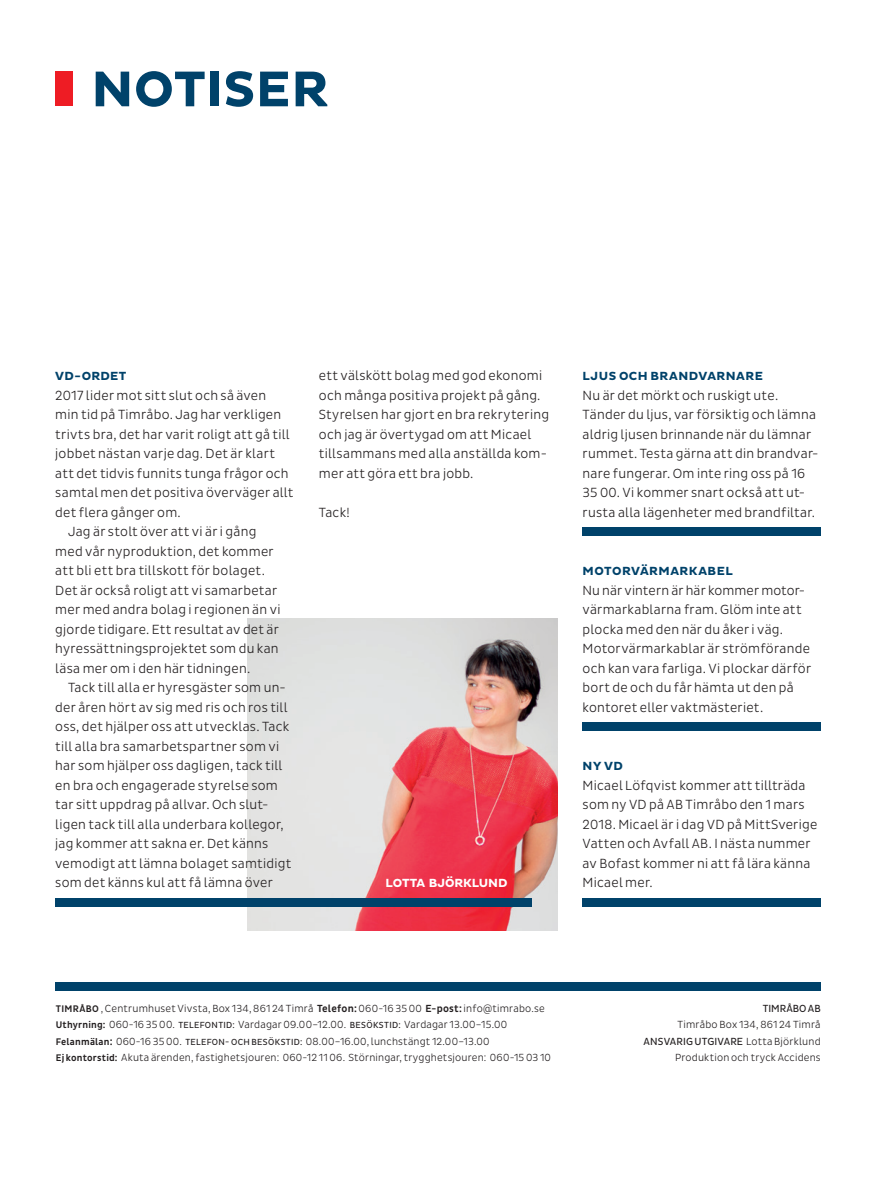
<style>
.page{position:relative;width:893px;height:1178px;background:#fff}
.page>*{position:absolute;margin:0;border:0;box-sizing:border-box;transform-origin:0 0}
.t1{font:700 51px "Pluto Sans";letter-spacing:.005em;color:#00426a}
.Styckeformat_1{font:300 13.5px/19.5px "Pluto Sans Cond";letter-spacing:.02em;color:#231f20}
.Styckeformat_1-2{font:700 12px "Pluto Sans";letter-spacing:.04em;color:#00426a}
.Styckeformat_1-3{font:700 12px "Pluto Sans";letter-spacing:-.005em;color:#fff}
.Styckeformat_1-4{font:300 10.5px/16.5px "Pluto Sans Cond";letter-spacing:.02em;color:#231f20;text-align:right}
.s1{font-weight:500;font-size:9.75px}
.s2{font-weight:500}
.s3{font-weight:400;font-size:9px}
.s4{font-weight:400}
</style>
<div class="page">
<img style="left:247px;top:618px;width:310px;height:312px">
<div style="left:56px;top:982px;width:765px;height:9px;background:#00426a"></div>
<div style="left:55px;top:71px;width:17px;height:35px;background:#ee1c24"></div>
<div style="left:583px;top:723px;width:238px;height:8px;background:#00426a"></div>
<div style="left:583px;top:898px;width:238px;height:9px;background:#00426a"></div>
<div style="left:56px;top:898px;width:476px;height:9px;background:#00426a"></div>
<div style="left:583px;top:528px;width:238px;height:8px;background:#00426a"></div>
<p class="t1" style="left:91px;top:60px;width:239px">NOTISER</p>
<p class="Styckeformat_1-2" style="left:55px;top:369px;width:73px">VD-ORDET</p>
<p class="Styckeformat_1" style="left:55px;top:385px;width:240px">2017 lider mot sitt slut och så även<br>min tid på Timråbo. Jag har verkligen trivts bra, det har varit roligt att gå till jobbet nästan varje dag. Det är klart att det tidvis funnits tunga frågor och samtal men det positiva överväger allt det flera gånger om.</p>
<p class="Styckeformat_1" style="left:55px;top:522px;width:227px;text-indent:13px">Jag är stolt över att vi är i gång med vår nyproduktion, det kommer att bli ett bra tillskott för bolaget.<br>Det är också roligt att vi samarbetar mer med andra bolag i regionen än vi gjorde tidigare. Ett resultat av det är hyressättningsprojektet som du kan läsa mer om i den här tidningen.</p>
<p class="Styckeformat_1" style="left:55px;top:678px;width:238px;text-indent:13px">Tack till alla er hyresgäster som un&shy;der åren hört av sig med ris och ros till oss, det hjälper oss att utvecklas. Tack till alla bra samarbetspartner som vi har som hjälper oss dagligen, tack till en bra och engagerade styrelse som tar sitt uppdrag på allvar. Och slut&shy;ligen tack till alla underbara kollegor, jag kommer att sakna er. Det känns vemodigt att lämna bolaget samtidigt som det känns kul att få lämna över</p>
<p class="Styckeformat_1" style="left:319px;top:366px;width:232px">ett välskött bolag med god ekonomi och många positiva projekt på gång.<br>Styrelsen har gjort en bra rekrytering och jag är övertygad om att Micael tillsammans med alla anställda kom&shy;mer att göra ett bra jobb.</p>
<p class="Styckeformat_1" style="left:319px;top:502px;width:32px">Tack!</p>
<p class="Styckeformat_1-3" style="left:386px;top:876px;width:123px">LOTTA BJÖRKLUND</p>
<p class="Styckeformat_1-2" style="left:583px;top:369px;width:182px">LJUS OCH BRANDVARNARE</p>
<p class="Styckeformat_1" style="left:583px;top:385px;width:237px">Nu är det mörkt och ruskigt ute.<br>Tänder du ljus, var försiktig och lämna aldrig ljusen brinnande när du lämnar rummet. Testa gärna att din brandvar&shy;nare fungerar. Om inte ring oss på 16<br>35 00. Vi kommer snart också att ut&shy;rusta alla lägenheter med brandfiltar.</p>
<p class="Styckeformat_1-2" style="left:583px;top:564px;width:152px">MOTORVÄRMARKABEL</p>
<p class="Styckeformat_1" style="left:583px;top:580px;width:230px">Nu när vintern är här kommer motor&shy;värmarkablarna fram. Glöm inte att plocka med den när du åker i väg.<br>Motorvärmarkablar är strömförande och kan vara farliga. Vi plockar därför bort de och du får hämta ut den på kontoret eller vaktmästeriet.</p>
<p class="Styckeformat_1-2" style="left:583px;top:759px;width:42px">NY VD</p>
<p class="Styckeformat_1" style="left:583px;top:775px;width:236px">Micael Löfqvist kommer att tillträda som ny VD på AB Timråbo den 1 mars<br>2018. Micael är i dag VD på MittSverige<br>Vatten och Avfall AB. I nästa nummer av Bofast kommer ni att få lära känna<br>Micael mer.</p>
<p class="Styckeformat_1-4" style="left:56px;top:1000px;width:497px;text-align:left"><span class="s1">TIMRÅBO</span> , Centrumhuset Vivsta, Box 134, 861 24 Timrå <span class="s2">Telefon:</span> 060-16 35 00 <span class="s2">E-post:</span> info@timrabo.se <span class="s1">Uthyrning:</span> 060-16 35 00. <span class="s3">TELEFONTID:</span> Vardagar 09.00–12.00. <span class="s3">BESÖKSTID:</span> Vardagar 13.00–15.00<br><span class="s1">Felanmälan</span><span class="s2">:</span> 060-16 35 00. <span class="s3">TELEFON- OCH BESÖKSTID:</span> 08.00–16.00, lunchstängt 12.00–13.00<br><span class="s1">Ej kontorstid:</span> Akuta ärenden, fastighetsjouren: 060-12 11 06. Störningar, trygghetsjouren: 060-15 03 10</p>
<p class="Styckeformat_1-4" style="left:643px;top:1000px;width:179px"><span class="s4">TIMRÅBO AB<br></span>Timråbo Box 134, 861 24 Timrå<br><span class="s4">ANSVARIG UTGIVARE</span> Lotta Björklund<br>Produktion och tryck Accidens</p>
</div>
